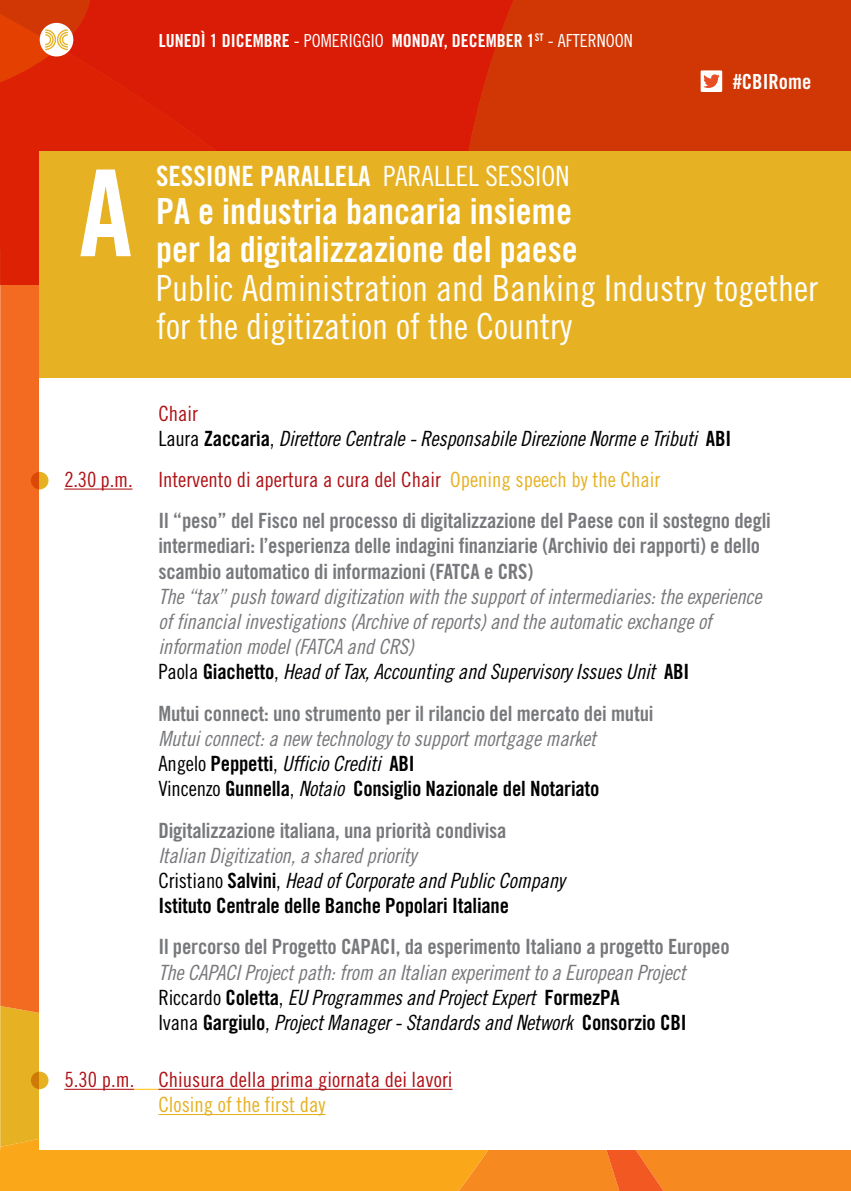
<style>
.page{position:relative;width:851px;height:1191px;background:#fff}
.page>*{position:absolute;margin:0;border:0;box-sizing:border-box;transform-origin:0 0}
.t1{font:120px "Trade Gothic Bold Cond Twenty";color:#fff}
.t2{font:36px/38px "Trade Gothic Cond Eighteen";color:#fff}
.t3{font:36px/38px "Trade Gothic Bold Cond Twenty";color:#fff}
.t4{font:28px "Trade Gothic Bold Cond Twenty";color:#fff}
.t5{font:21px/25.2px "Trade Gothic Cond Eighteen Obl";letter-spacing:-.01em;color:#77787b}
.t6{font:21px/25.2px "Trade Gothic Bold Cond Twenty";letter-spacing:-.01em;color:#77787b}
.t7{font:21px "Trade Gothic Cond Eighteen";color:#af1116}
.t8{font:21px "Trade Gothic Cond Eighteen Obl";letter-spacing:-.01em;color:#000}
.t9{font:21px "Trade Gothic Bold Cond Twenty";letter-spacing:-.01em;color:#000}
.t10{font:21px "Trade Gothic Cond Eighteen";color:#e6b122}
.t11{font:20.8px "Trade Gothic Bold Cond Twenty";color:#fff}
.t12{font:18px "Trade Gothic Bold Cond Twenty";color:#fff}
.s1{font-family:"Trade Gothic Cond Eighteen"}
.s2{font-family:"Trade Gothic Bold Cond Twenty"}
.s3{color:#e6b122}
.s4{font-family:"Trade Gothic Cond Eighteen";color:#000}
.s5{font-family:"Trade Gothic Bold Cond Twenty";color:#000}
.s6{color:#000}
.s7{font-family:"Trade Gothic Cond Eighteen Obl";color:#000}
</style>
<div class="page">
<svg style="left:0;top:285px;width:40px;height:791px;background:#f27427"></svg>
<svg style="left:0;top:1076px;width:456px;height:115px;background:#f8aa22"></svg>
<svg style="left:456px;top:1150px;width:394px;height:41px;background:#f5861f"></svg>
<div style="left:40px;top:249px;width:810px;height:900px;background:#fff"></div>
<svg style="left:0;top:0;width:850px;height:285px;background:#d52805"></svg>
<div style="left:40px;top:151px;width:810px;height:227px;background:#e6b122"></div>
<hr style="left:64px;top:488px;width:68px;height:1px;background:#af1116">
<hr style="left:64px;top:1088px;width:70px;height:1px;background:#af1116">
<svg style="left:134px;top:1088px;width:24px;height:1px"></svg>
<hr style="left:158px;top:1088px;width:294px;height:1px;background:#af1116">
<hr style="left:158px;top:1114px;width:167px;height:1px;background:#e6b122">
<svg style="left:31px;top:472px;width:17px;height:17px"></svg>
<svg style="left:31px;top:1071px;width:17px;height:18px"></svg>
<div style="left:40px;top:23px;width:33px;height:33px;background:#fff;border-radius:50%"></div>
<svg style="left:0;top:0;width:69px;height:113px;background:#de4318"></svg>
<div style="left:700px;top:70px;width:22px;height:22px;background:#fff"></div>
<svg style="left:703px;top:74px;width:16px;height:14px"></svg>
<p class="t12" style="left:159px;top:30px;width:475px">LUNEDì 1 DICEMBRE <span class="s1">- POMERIGGIO</span> MONDAY, DECEMBER 1<sup>ST</sup> <span class="s1">- AFTERNOON</span></p>
<p class="t11" style="left:732px;top:69px;width:80px">#CBIRome</p>
<h1 class="t1" style="left:79px;top:140px;width:55px">A</h1>
<h3 class="t4" style="left:156px;top:159px;width:415px">SESSIONE PARALLELA <span class="s1">PARALLEL SESSION</span></h3>
<h2 class="t3" style="left:156px;top:192px;width:423px">PA e industria bancaria insieme per la digitalizzazione del paese</h2>
<h2 class="t2" style="left:156px;top:268px;width:663px">Public Administration and Banking Industry together for the digitization of the Country</h2>
<p class="t7" style="left:158px;top:400px;width:41px">Chair</p>
<p class="t8" style="left:158px;top:426px;width:574px"><span class="s1">Laura</span> <span class="s2">Zaccaria</span><span class="s1">,</span> Direttore Centrale - Responsabile Direzione Norme e Tributi <span class="s2">ABI</span></p>
<p class="t7" style="left:64px;top:467px;width:597px">2.30 p.m. Intervento di apertura a cura del Chair <span class="s3">Opening speech by the Chair</span></p>
<p class="t6" style="left:158px;top:508px;width:614px">Il “peso” del Fisco nel processo di digitalizzazione del Paese con il sostegno degli intermediari: l’esperienza delle indagini finanziarie (Archivio dei rapporti) e dello scambio automatico di informazioni (FATCA e CRS)</p>
<p class="t5" style="left:158px;top:583px;width:604px">The “tax” push toward digitization with the support of intermediaries: the experience of financial investigations (Archive of reports) and the automatic exchange of information model (FATCA and CRS)<br><span class="s4">Paola</span> <span class="s5">Giachetto</span><span class="s4">,</span> <span class="s6">Head of Tax, Accounting and Supervisory Issues Unit</span> <span class="s5">ABI</span></p>
<p class="t6" style="left:158px;top:700px;width:496px">Mutui connect: uno strumento per il rilancio del mercato dei mutui</p>
<p class="t5" style="left:158px;top:725px;width:439px">Mutui connect: a new technology to support mortgage market<br><span class="s4">Angelo</span> <span class="s5">Peppetti</span><span class="s4">,</span> <span class="s6">Ufficio Crediti</span> <span class="s5">ABI</span></p>
<p class="t6" style="left:158px;top:768px;width:442px;line-height:41.2px"><span class="s4">Vincenzo</span> <span class="s6">Gunnella</span><span class="s4">,</span> <span class="s7">Notaio</span> <span class="s6">Consiglio Nazionale del Notariato<br></span>Digitalizzazione italiana, una priorità condivisa</p>
<p class="t5" style="left:158px;top:842px;width:408px">Italian Digitization, a shared priority<br><span class="s4">Cristiano</span> <span class="s5">Salvini</span><span class="s4">,</span> <span class="s6">Head of Corporate and Public Company</span></p>
<p class="t9" style="left:158px;top:893px;width:352px">Istituto Centrale delle Banche Popolari Italiane</p>
<p class="t6" style="left:158px;top:934px;width:572px">Il percorso del Progetto CAPACI, da esperimento Italiano a progetto Europeo</p>
<p class="t5" style="left:158px;top:959px;width:529px">The CAPACI Project path: from an Italian experiment to a European Project<br><span class="s4">Riccardo</span> <span class="s5">Coletta</span><span class="s4">,</span> <span class="s6">EU Programmes and Project Expert</span> <span class="s5">FormezPA<br></span><span class="s4">Ivana</span> <span class="s5">Gargiulo</span><span class="s4">,</span> <span class="s6">Project Manager - Standards and Network</span> <span class="s5">Consorzio CBI</span></p>
<p class="t7" style="left:64px;top:1067px;width:389px">5.30 p.m. Chiusura della prima giornata dei lavori</p>
<p class="t10" style="left:158px;top:1092px;width:168px">Closing of the first day</p>
</div>
